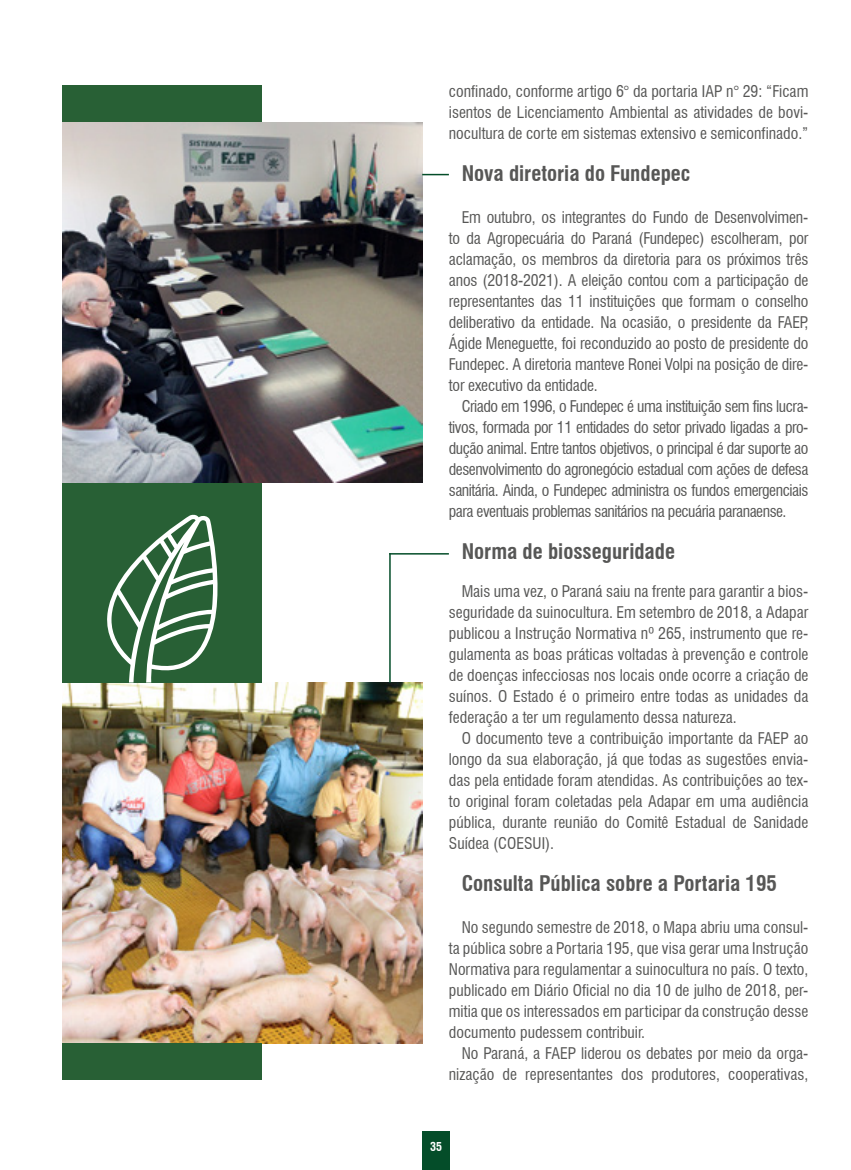
<style>
.page{position:relative;width:851px;height:1170px;background:#fff}
.page>*{position:absolute;margin:0;border:0;box-sizing:border-box;transform-origin:0 0}
.t1{font:700 condensed 21px "Swiss 721 BT";color:#575756}
.t2{font:condensed 15.75px/21px "Swiss 721 BT";color:#575756;text-align:justify}
.t3{font:700 condensed 12px "Swiss 721 BT";color:#fff}
</style>
<div class="page">
<div style="left:422px;top:1130px;width:28px;height:39px;background:#044d29"></div>
<img style="left:62px;top:122px;width:360px;height:361px">
<img style="left:62px;top:682px;width:360px;height:361px">
<div style="left:62px;top:1043px;width:200px;height:36px;background:#286035"></div>
<div style="left:62px;top:85px;width:200px;height:36px;background:#286035"></div>
<div style="left:62px;top:483px;width:200px;height:199px;background:#286035"></div>
<svg style="left:107px;top:514px;width:111px;height:168px"></svg>
<hr style="left:389px;top:553px;width:1px;height:129px;background:#044d29">
<hr style="left:389px;top:553px;width:60px;height:1px;background:#044d29">
<svg style="left:422px;top:174px;width:27px;height:1px"></svg>
<p class="t2" style="left:449px;top:81px;width:361px">confinado, conforme artigo 6° da portaria IAP n° 29: “Ficam isentos de Licenciamento Ambiental as atividades de bovi&shy;nocultura de corte em sistemas extensivo e semiconfinado.”</p>
<h1 class="t1" style="left:461px;top:161px;width:230px">Nova diretoria do Fundepec</h1>
<p class="t2" style="left:449px;top:207px;width:361px;text-indent:13px">Em outubro, os integrantes do Fundo de Desenvolvimen&shy;to da Agropecuária do Paraná (Fundepec) escolheram, por aclamação, os membros da diretoria para os próximos três anos (2018-2021). A eleição contou com a participação de representantes das 11 instituições que formam o conselho deliberativo da entidade. Na ocasião, o presidente da FAEP, Ágide Meneguette, foi reconduzido ao posto de presidente do Fundepec. A diretoria manteve Ronei Volpi na posição de dire&shy;tor executivo da entidade.</p>
<p class="t2" style="left:449px;top:396px;width:361px;text-indent:13px">Criado em 1996, o Fundepec é uma instituição sem fins lucra&shy;tivos, formada por 11 entidades do setor privado ligadas a pro&shy;dução animal. Entre tantos objetivos, o principal é dar suporte ao desenvolvimento do agronegócio estadual com ações de defesa sanitária. Ainda, o Fundepec administra os fundos emergenciais para eventuais problemas sanitários na pecuária paranaense.</p>
<h1 class="t1" style="left:461px;top:539px;width:215px">Norma de biosseguridade</h1>
<p class="t2" style="left:449px;top:580px;width:361px;text-indent:13px">Mais uma vez, o Paraná saiu na frente para garantir a bios&shy;seguridade da suinocultura. Em setembro de 2018, a Adapar publicou a Instrução Normativa nº 265, instrumento que re&shy;gulamenta as boas práticas voltadas à prevenção e controle de doenças infecciosas nos locais onde ocorre a criação de suínos. O Estado é o primeiro entre todas as unidades da federação a ter um regulamento dessa natureza.</p>
<p class="t2" style="left:449px;top:727px;width:361px;text-indent:13px">O documento teve a contribuição importante da FAEP ao longo da sua elaboração, já que todas as sugestões envia&shy;das pela entidade foram atendidas. As contribuições ao tex&shy;to original foram coletadas pela Adapar em uma audiência pública, durante reunião do Comitê Estadual de Sanidade Suídea (COESUI).</p>
<h1 class="t1" style="left:461px;top:870px;width:317px">Consulta Pública sobre a Portaria 195</h1>
<p class="t2" style="left:449px;top:916px;width:361px;text-indent:13px">No segundo semestre de 2018, o Mapa abriu uma consul&shy;ta pública sobre a Portaria 195, que visa gerar uma Instrução Normativa para regulamentar a suinocultura no país. O texto, publicado em Diário Oficial no dia 10 de julho de 2018, per&shy;mitia que os interessados em participar da construção desse documento pudessem contribuir.</p>
<p class="t2" style="left:449px;top:1042px;width:361px;text-align:right">No Paraná, a FAEP liderou os debates por meio da orga&shy;nização de representantes dos produtores, cooperativas,</p>
<p class="t3" style="left:430px;top:1139px;width:13px">35</p>
</div>
